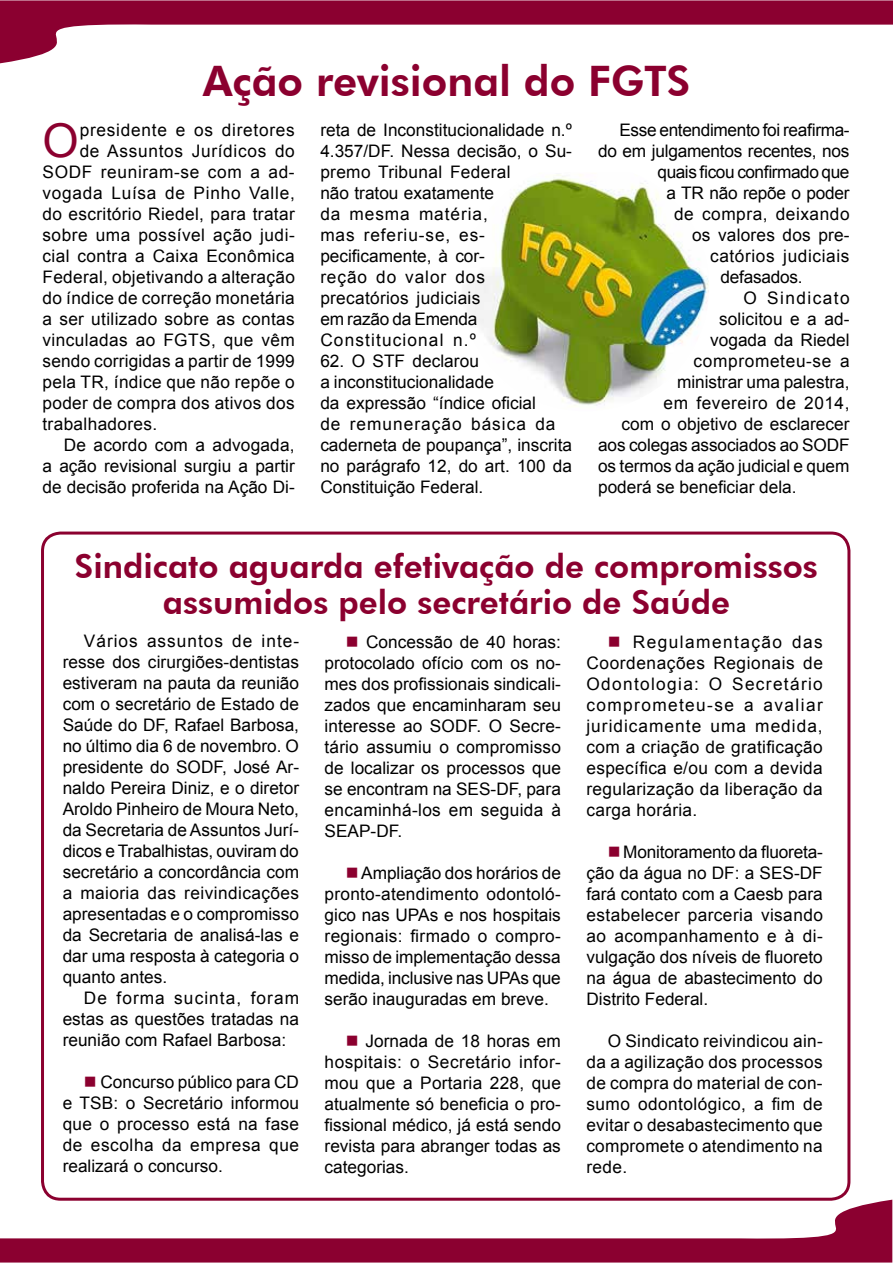
<style>
.page{position:relative;width:893px;height:1263px;background:#fff}
.page>*{position:absolute;margin:0;border:0;box-sizing:border-box;transform-origin:0 0}
.t1{font:46.65px "Arial";color:#8b002f}
.t2{font:800 42px "Futura BT";color:#8b002f}
.t3{font:800 33px/36px "Futura BT";color:#8b002f;text-align:center}
.t4{font:17.25px/21px "Arial";color:#000;text-align:justify}
.t5{font:17.25px/21px "Arial";letter-spacing:.02em;color:#000}
.t6{font:17.25px "Arial";letter-spacing:.04em;color:#000}
.t7{font:17.25px "Arial";letter-spacing:.03em;color:#000}
.t8{font:17.25px "Arial";letter-spacing:-.02em;color:#000}
.t9{font:17.25px "Arial";letter-spacing:.025em;color:#000}
.t10{font:17.25px "Arial";letter-spacing:-.025em;color:#000}
.t11{font:17.25px "Arial";letter-spacing:.045em;color:#000}
.t12{font:17.25px "Arial";letter-spacing:.035em;color:#000}
.t13{font:17.25px "Arial";letter-spacing:.085em;color:#000}
.s1{color:#8b002f}
</style>
<div class="page">
<img style="left:470px;top:174px;width:238px;height:232px">
<svg style="left:0;top:0;width:893px;height:63px"></svg>
<svg style="left:0;top:1199px;width:893px;height:63px"></svg>
<h2 class="t2" style="left:203px;top:55px;width:489px">Ação revisional do FGTS</h2>
<h1 class="t1" style="left:43px;top:110px;width:38px">O</h1>
<p class="t11" style="left:80px;top:119px;width:217px">presidente e os diretores</p>
<p class="t6" style="left:80px;top:140px;width:217px">de Assuntos Jurídicos do</p>
<p class="t6" style="left:43px;top:161px;width:254px">SODF reuniram-se com a ad-</p>
<p class="t6" style="left:43px;top:182px;width:254px">vogada Luísa de Pinho Valle,</p>
<p class="t5" style="left:43px;top:204px;width:254px">do escritório Riedel, para tratar</p>
<p class="t7" style="left:43px;top:224px;width:254px">sobre uma possível ação judi-</p>
<p class="t5" style="left:43px;top:246px;width:254px">cial contra a Caixa Econômica</p>
<p class="t5" style="left:43px;top:267px;width:254px">Federal, objetivando a alteração</p>
<p class="t5" style="left:43px;top:288px;width:254px">do índice de correção monetária</p>
<p class="t5" style="left:43px;top:309px;width:254px">a ser utilizado sobre as contas</p>
<p class="t9" style="left:43px;top:329px;width:254px">vinculadas ao FGTS, que vêm</p>
<p class="t4" style="left:43px;top:351px;width:254px">sendo corrigidas a partir de 1999</p>
<p class="t5" style="left:43px;top:372px;width:254px">pela TR, índice que não repõe o</p>
<p class="t5" style="left:43px;top:393px;width:254px">poder de compra dos ativos dos</p>
<p class="t5" style="left:43px;top:414px;width:116px">trabalhadores.</p>
<p class="t4" style="left:64px;top:435px;width:232px">De acordo com a advogada,</p>
<p class="t4" style="left:43px;top:456px;width:254px">a ação revisional surgiu a partir</p>
<p class="t4" style="left:43px;top:477px;width:254px">de decisão proferida na Ação Di-</p>
<p class="t5" style="left:320px;top:120px;width:253px">reta de Inconstitucionalidade n.º<br>4.357/DF. Nessa decisão, o Su&shy;premo Tribunal Federal<br>não tratou exatamente<br>da mesma matéria,<br>mas referiu-se, es&shy;pecificamente, à cor-<br>reção do valor dos precatórios judiciais<br>em razão da Emenda<br>Constitucional n.º</p>
<p class="t4" style="left:320px;top:351px;width:253px;text-align:left">62. O STF declarou<br>a inconstitucionalidade<br>da expressão “índice oficial<br>de remuneração básica da caderneta de poupança”, inscrita no parágrafo 12, do art. 100 da<br>Constituição Federal.</p>
<p class="t8" style="left:619px;top:119px;width:232px">Esse entendimento foi reafirma-</p>
<p class="t4" style="left:598px;top:141px;width:253px">do em julgamentos recentes, nos</p>
<p class="t10" style="left:658px;top:161px;width:193px">quais ficou confirmado que</p>
<p class="t4" style="left:667px;top:183px;width:184px">a TR não repõe o poder</p>
<p class="t7" style="left:674px;top:203px;width:177px">de compra, deixando</p>
<p class="t4" style="left:692px;top:225px;width:159px">os valores dos pre-</p>
<p class="t12" style="left:710px;top:245px;width:141px">catórios judiciais</p>
<p class="t4" style="left:721px;top:267px;width:84px">defasados.</p>
<p class="t13" style="left:743px;top:287px;width:108px">O Sindicato</p>
<p class="t4" style="left:719px;top:309px;width:132px">solicitou e a ad-</p>
<p class="t4" style="left:710px;top:330px;width:141px">vogada da Riedel</p>
<p class="t6" style="left:694px;top:350px;width:158px">comprometeu-se a</p>
<p class="t4" style="left:677px;top:372px;width:174px">ministrar uma palestra,</p>
<p class="t7" style="left:663px;top:392px;width:188px">em fevereiro de 2014,</p>
<p class="t4" style="left:621px;top:414px;width:229px">com o objetivo de esclarecer</p>
<p class="t4" style="left:598px;top:435px;width:253px">aos colegas associados ao SODF</p>
<p class="t4" style="left:598px;top:455px;width:253px">os termos da ação judicial e quem</p>
<p class="t4" style="left:598px;top:476px;width:200px">poderá se beneficiar dela.</p>
<h3 class="t3" style="left:75px;top:548px;width:744px">Sindicato aguarda efetivação de compromissos assumidos pelo secretário de Saúde</h3>
<p class="t4" style="left:63px;top:631px;width:238px;text-indent:21px">Vários assuntos de inte&shy;resse dos cirurgiões-dentistas estiveram na pauta da reunião com o secretário de Estado de Saúde do DF, Rafael Barbosa, no último dia 6 de novembro. O presidente do SODF, José Ar&shy;naldo Pereira Diniz, e o diretor Aroldo Pinheiro de Moura Neto, da Secretaria de Assuntos Jurí&shy;dicos e Trabalhistas, ouviram do secretário a concordância com a maioria das reivindicações apresentadas e o compromisso da Secretaria de analisá-las e dar uma resposta à categoria o quanto antes.</p>
<p class="t4" style="left:63px;top:988px;width:238px;text-indent:21px">De forma sucinta, foram estas as questões tratadas na reunião com Rafael Barbosa:</p>
<p class="t4" style="left:63px;top:1072px;width:238px;text-indent:21px"><span class="s1">■</span> Concurso público para CD e TSB: o Secretário informou que o processo está na fase de escolha da empresa que realizará o concurso.</p>
<p class="t4" style="left:325px;top:631px;width:238px;text-indent:21px"><span class="s1">■</span> Concessão de 40 horas: protocolado ofício com os no&shy;mes dos profissionais sindicali&shy;zados que encaminharam seu interesse ao SODF. O Secre&shy;tário assumiu o compromisso de localizar os processos que se encontram na SES-DF, para encaminhá-los em seguida à SEAP-DF.</p>
<p class="t4" style="left:325px;top:862px;width:238px;text-indent:21px"><span class="s1">■</span> Ampliação dos horários de pronto-atendimento odontoló&shy;gico nas UPAs e nos hospitais regionais: firmado o compro&shy;misso de implementação dessa medida, inclusive nas UPAs que serão inauguradas em breve.</p>
<p class="t4" style="left:325px;top:1030px;width:238px;text-indent:21px"><span class="s1">■</span> Jornada de 18 horas em hospitais: o Secretário infor&shy;mou que a Portaria 228, que atualmente só beneficia o pro&shy;fissional médico, já está sendo revista para abranger todas as categorias.</p>
<p class="t4" style="left:586px;top:631px;width:238px;text-indent:21px"><span class="s1">■</span> Regulamentação das Coordenações Regionais de Odontologia: O Secretário comprometeu-se a avaliar juridicamente uma medida, com a criação de gratificação específica e/ou com a devida regularização da liberação da carga horária.</p>
<p class="t4" style="left:586px;top:841px;width:238px;text-indent:21px"><span class="s1">■</span> Monitoramento da fluoreta&shy;ção da água no DF: a SES-DF fará contato com a Caesb para estabelecer parceria visando ao acompanhamento e à di&shy;vulgação dos níveis de fluoreto na água de abastecimento do Distrito Federal.</p>
<p class="t4" style="left:586px;top:1030px;width:238px;text-indent:21px">O Sindicato reivindicou ain&shy;da a agilização dos processos de compra do material de con&shy;sumo odontológico, a fim de evitar o desabastecimento que compromete o atendimento na rede.</p>
</div>
